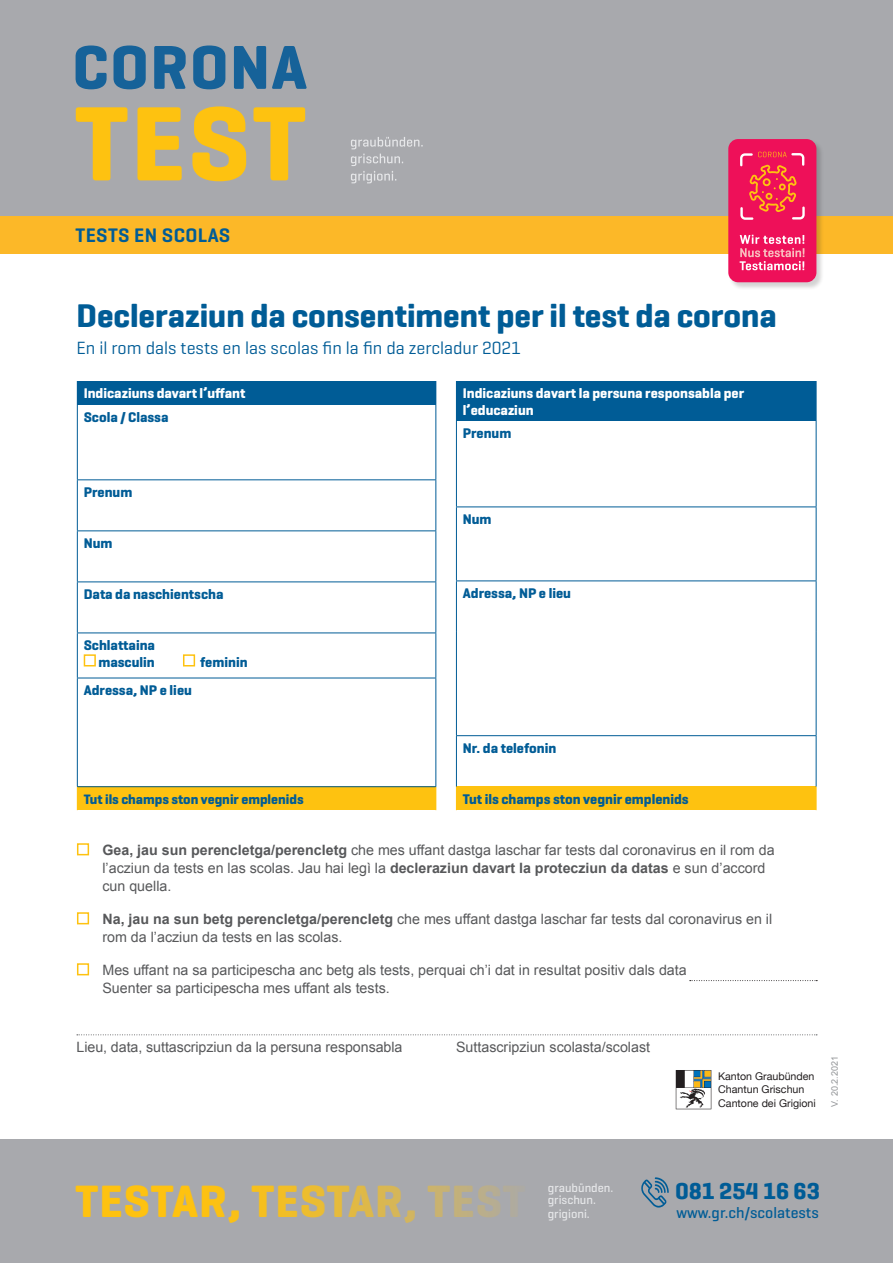
<style>
.page{position:relative;width:893px;height:1263px;background:#fff}
.page>*{position:absolute;margin:0;border:0;box-sizing:border-box;transform-origin:0 0}
.t1{font:700 46.05px "Geogrotesque";letter-spacing:.02em;color:#fec210}
.t2{font:700 33px "Geogrotesque W01";color:#005c96}
.t3{font:700 23.1px "Geogrotesque W01";color:#005c96}
.t4{font:600 19.95px "Geogrotesque";letter-spacing:.02em;color:#005c96}
.t5{font:18px "Geogrotesque";color:#005c96}
.t6{font:500 15.75px "Geogrotesque";color:#005c96}
.t7{font:14.25px/18px "Arial";color:#57585a}
.t8{font:700 14.25px/16.5px "Geogrotesque";color:#005c96;text-align:right}
.t9{font:700 14.25px/23.4px "Geogrotesque";color:#fff}
.t10{font:700 13.8px "Geogrotesque";color:#005c96}
.t11{font:500 12.3px/26.1px "Geogrotesque";color:#e6e7e9}
.t12{font:10.65px/13.4px "Helvetica Neue";color:#231f20}
.t13{font:9px "Arial";color:#939598}
.s1{font-family:"Geogrotesque W01"}
.s2{color:#005c96}
.s3{font-weight:700}
</style>
<div class="page">
<div style="left:77px;top:381px;width:359px;height:23px;background:#005c96"></div>
<div style="left:77px;top:787px;width:359px;height:23px;background:#fec210"></div>
<hr style="left:77px;top:404px;width:1px;height:75px;background:#005c96">
<hr style="left:435px;top:404px;width:1px;height:75px;background:#005c96">
<hr style="left:77px;top:480px;width:1px;height:50px;background:#005c96">
<hr style="left:435px;top:480px;width:1px;height:50px;background:#005c96">
<hr style="left:435px;top:531px;width:1px;height:50px;background:#005c96">
<hr style="left:435px;top:582px;width:1px;height:50px;background:#005c96">
<hr style="left:435px;top:633px;width:1px;height:45px;background:#005c96">
<hr style="left:435px;top:678px;width:1px;height:108px;background:#005c96">
<hr style="left:77px;top:530px;width:359px;height:1px;background:#005c96">
<hr style="left:77px;top:531px;width:1px;height:50px;background:#005c96">
<hr style="left:77px;top:581px;width:359px;height:1px;background:#005c96">
<hr style="left:77px;top:582px;width:1px;height:50px;background:#005c96">
<hr style="left:77px;top:632px;width:359px;height:1px;background:#005c96">
<hr style="left:77px;top:633px;width:1px;height:45px;background:#005c96">
<hr style="left:77px;top:678px;width:359px;height:1px;background:#005c96">
<hr style="left:77px;top:678px;width:1px;height:108px;background:#005c96">
<hr style="left:77px;top:786px;width:359px;height:1px;background:#005c96">
<hr style="left:77px;top:479px;width:359px;height:1px;background:#005c96">
<div style="left:84px;top:654px;width:12px;height:12px;border:2px solid #fec210"></div>
<div style="left:183px;top:654px;width:12px;height:12px;border:2px solid #fec210"></div>
<div style="left:77px;top:843px;width:12px;height:12px;border:2px solid #fec210"></div>
<div style="left:77px;top:912px;width:12px;height:12px;border:2px solid #fec210"></div>
<div style="left:77px;top:963px;width:12px;height:12px;border:2px solid #fec210"></div>
<svg style="left:77px;top:1034px;width:740px;height:1px"></svg>
<div style="left:456px;top:381px;width:360px;height:40px;background:#005c96"></div>
<div style="left:456px;top:787px;width:360px;height:23px;background:#fec210"></div>
<hr style="left:816px;top:381px;width:1px;height:40px;background:#005c96">
<hr style="left:456px;top:421px;width:1px;height:85px;background:#005c96">
<hr style="left:816px;top:421px;width:1px;height:85px;background:#005c96">
<hr style="left:456px;top:507px;width:1px;height:73px;background:#005c96">
<hr style="left:816px;top:507px;width:1px;height:73px;background:#005c96">
<hr style="left:456px;top:581px;width:1px;height:51px;background:#005c96">
<hr style="left:456px;top:632px;width:1px;height:103px;background:#005c96">
<hr style="left:456px;top:736px;width:1px;height:51px;background:#005c96">
<hr style="left:816px;top:736px;width:1px;height:51px;background:#005c96">
<hr style="left:456px;top:580px;width:360px;height:1px;background:#005c96">
<hr style="left:816px;top:581px;width:1px;height:51px;background:#005c96">
<hr style="left:816px;top:632px;width:1px;height:103px;background:#005c96">
<svg style="left:816px;top:787px;width:1px;height:23px"></svg>
<hr style="left:456px;top:735px;width:360px;height:1px;background:#005c96">
<hr style="left:456px;top:506px;width:360px;height:1px;background:#005c96">
<svg style="left:676px;top:1070px;width:35px;height:39px"></svg>
<div style="left:0;top:212px;width:893px;height:42px;background:#fcb828"></div>
<div style="left:0;top:0;width:893px;height:216px;background:#a8a9ad"></div>
<svg style="left:76px;top:107px;width:51px;height:73px"></svg>
<svg style="left:137px;top:107px;width:45px;height:73px"></svg>
<svg style="left:192px;top:106px;width:54px;height:75px"></svg>
<svg style="left:253px;top:107px;width:52px;height:73px"></svg>
<svg style="left:76px;top:45px;width:31px;height:44px"></svg>
<svg style="left:114px;top:45px;width:32px;height:44px"></svg>
<svg style="left:154px;top:46px;width:32px;height:43px"></svg>
<svg style="left:193px;top:45px;width:32px;height:44px"></svg>
<svg style="left:234px;top:46px;width:32px;height:43px"></svg>
<svg style="left:272px;top:46px;width:35px;height:43px"></svg>
<svg style="left:351px;top:137px;width:72px;height:46px"></svg>
<div style="left:728px;top:139px;width:97px;height:151px;background:#231f20;opacity:.2"></div>
<div style="left:728px;top:139px;width:88px;height:143px;background:#ee1059;border-radius:10px"></div>
<svg style="left:740px;top:235px;width:64px;height:35px"></svg>
<svg style="left:740px;top:152px;width:65px;height:68px"></svg>
<div style="left:0;top:1140px;width:893px;height:123px;background:#a8a9ad"></div>
<svg style="left:641px;top:1177px;width:28px;height:30px"></svg>
<svg style="left:690px;top:980px;width:127px;height:1px"></svg>
<h3 class="t4" style="left:75px;top:223px;width:156px">TESTS EN SCOLAS</h3>
<h2 class="t2" style="left:77px;top:298px;width:702px">Decleraziun da consentiment per il test da corona</h2>
<p class="t5" style="left:77px;top:337px;width:446px">En il rom dals tests en las scolas fin la fin da zercladur 2021</p>
<p class="t9" style="left:84px;top:381px;width:163px">Indicaziuns davart l<span class="s1">’</span>uffant<br><span class="s2">Scola / Classa</span></p>
<p class="t9" style="left:463px;top:385px;width:283px;line-height:16.5px">Indicaziuns davart la persuna responsabla per l<span class="s1">’</span>educaziun</p>
<p class="t8" style="left:463px;top:425px;width:50px">Prenum</p>
<p class="t8" style="left:84px;top:484px;width:50px">Prenum</p>
<p class="t8" style="left:84px;top:535px;width:30px">Num</p>
<p class="t8" style="left:84px;top:586px;width:141px">Data da naschientscha</p>
<p class="t8" style="left:84px;top:637px;width:73px">Schlattaina masculin</p>
<p class="t8" style="left:84px;top:682px;width:110px">Adressa, NP e lieu</p>
<p class="t8" style="left:200px;top:653px;width:49px">feminin</p>
<p class="t8" style="left:463px;top:511px;width:30px">Num</p>
<p class="t8" style="left:463px;top:585px;width:110px">Adressa, NP e lieu</p>
<p class="t10" style="left:84px;top:790px;width:221px">Tut ils champs ston vegnir emplenids</p>
<p class="t8" style="left:463px;top:740px;width:95px">Nr. da telefonin</p>
<p class="t8" style="left:463px;top:791px;width:227px">Tut ils champs ston vegnir emplenids</p>
<p class="t7" style="left:102px;top:841px;width:674px"><span class="s3">Gea, jau sun perencletga/perencletg</span> che mes uffant dastga laschar far tests dal coronavirus en il rom da l’acziun da tests en las scolas. Jau hai legì la <span class="s3">decleraziun davart la protecziun da datas</span> e sun d’accord cun quella.</p>
<p class="t7" style="left:102px;top:910px;width:671px"><span class="s3">Na, jau na sun betg perencletga/perencletg</span> che mes uffant dastga laschar far tests dal coronavirus en il rom da l’acziun da tests en las scolas.</p>
<p class="t7" style="left:102px;top:961px;width:586px">Mes uffant na sa participescha anc betg als tests, perquai ch’i dat in resultat positiv dals data<br>Suenter sa participescha mes uffant als tests.</p>
<p class="t7" style="left:77px;top:1038px;width:327px">Lieu, data, suttascripziun da la persuna responsabla</p>
<p class="t7" style="left:456px;top:1038px;width:196px">Suttascripziun scolasta/scolast</p>
<p class="t12" style="left:718px;top:1070px;width:99px">Kanton Graubünden<br>Chantun Grischun<br>Cantone dei Grigioni</p>
<p class="t13" style="left:829px;top:1107px;width:52px;rotate:-90deg">V. 20.2.2021</p>
<h1 class="t1" style="left:76px;top:1172px;width:452px">TESTAR, TESTAR, TEST</h1>
<p class="t11" style="left:548px;top:1174px;width:67px">graubünden. grigioni.</p>
<p class="t11" style="left:548px;top:1187px;width:50px">grischun.</p>
<h3 class="t3" style="left:675px;top:1178px;width:146px">081 254 16 63</h3>
<p class="t6" style="left:676px;top:1203px;width:144px">www.gr.ch/scolatests</p>
</div>
